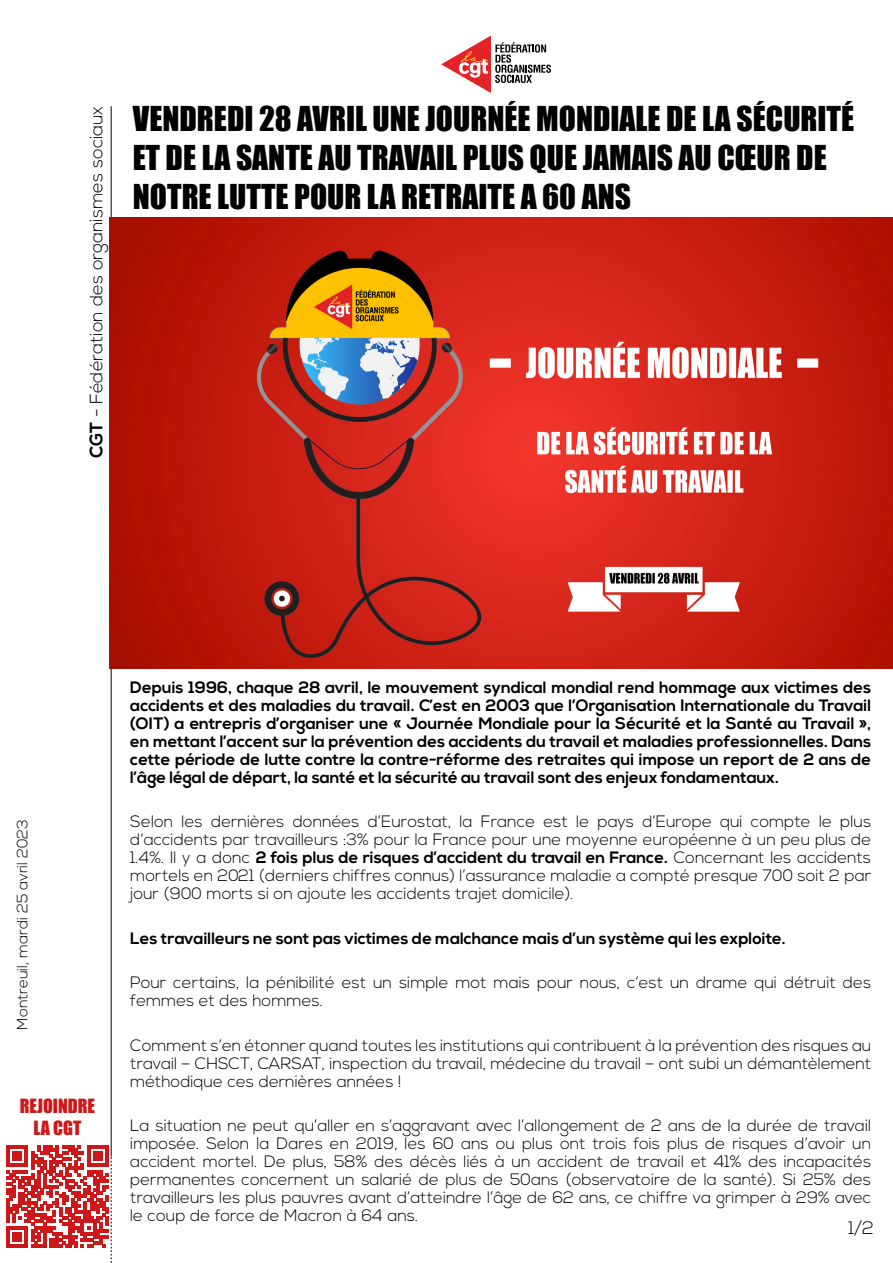
<style>
.page{position:relative;width:893px;height:1263px;background:#fff}
.page>*{position:absolute;margin:0;border:0;box-sizing:border-box;transform-origin:0 0}
.t1{font:31.5px/39px "Impact";color:#000}
.t2{font:300 18px "Nexa";color:#000}
.t3{font:18px "Impact";color:#cd1719}
.t4{font:300 16.5px/18px "Nexa";color:#000;text-align:justify}
.t5{font:700 16.5px/18px "Nexa";color:#000;text-align:justify}
.t6{font:300 15px "Nexa";color:#000}
.s1{font-weight:700}
</style>
<div class="page">
<hr style="left:111px;top:106px;width:1px;height:1051px;background:#000">
<svg style="left:441px;top:36px;width:110px;height:57px"></svg>
<img style="left:110px;top:218px;width:783px;height:451px">
<svg style="left:6px;top:1145px;width:106px;height:118px"></svg>
<p class="t2" style="left:86px;top:458px;width:353px;rotate:-90deg"><span class="s1">CGT</span> - Fédération des organismes sociaux</p>
<p class="t1" style="left:133px;top:99px;width:723px">VENDREDI 28 AVRIL UNE JOURNÉE MONDIALE DE LA SÉCURITÉ<br>ET DE LA SANTE AU TRAVAIL PLUS QUE JAMAIS AU CŒUR DE<br>NOTRE LUTTE POUR LA RETRAITE A 60 ANS</p>
<p class="t6" style="left:14px;top:1029px;width:212px;rotate:-90deg">Montreuil, mardi 25 avril 2023</p>
<p class="t3" style="left:20px;top:1092px;width:77px">REJOINDRE</p>
<p class="t3" style="left:34px;top:1114px;width:49px">LA CGT</p>
<p class="t5" style="left:130px;top:679px;width:742px">Depuis 1996, chaque 28 avril, le mouvement syndical mondial rend hommage aux victimes des accidents et des maladies du travail. C’est en 2003 que l’Organisation Internationale du Travail (OIT) a entrepris d’organiser une « Journée Mondiale pour la Sécurité et la Santé au Travail », en mettant l’accent sur la prévention des accidents du travail et maladies professionnelles. Dans cette période de lutte contre la contre-réforme des retraites qui impose un report de 2 ans de l’âge légal de départ, la santé et la sécurité au travail sont des enjeux fondamentaux.</p>
<p class="t4" style="left:130px;top:813px;width:742px">Selon les dernières données d’Eurostat, la France est le pays d’Europe qui compte le plus d‘accidents par travailleurs :3% pour la France pour une moyenne européenne à un peu plus de 1.4%. Il y a donc <span class="s1">2 fois plus de risques d’accident du travail en France.</span> Concernant les accidents mortels en 2021 (derniers chiffres connus) l’assurance maladie a compté presque 700 soit 2 par jour (900 morts si on ajoute les accidents trajet domicile).</p>
<p class="t5" style="left:130px;top:930px;width:657px">Les travailleurs ne sont pas victimes de malchance mais d’un système qui les exploite.</p>
<p class="t4" style="left:130px;top:974px;width:742px">Pour certains, la pénibilité est un simple mot mais pour nous, c’est un drame qui détruit des femmes et des hommes.</p>
<p class="t4" style="left:130px;top:1037px;width:742px">Comment s’en étonner quand toutes les institutions qui contribuent à la prévention des risques au travail – CHSCT, CARSAT, inspection du travail, médecine du travail – ont subi un démantèlement méthodique ces dernières années !</p>
<p class="t4" style="left:130px;top:1117px;width:742px">La situation ne peut qu’aller en s’aggravant avec l’allongement de 2 ans de la durée de travail imposée. Selon la Dares en 2019, les 60 ans ou plus ont trois fois plus de risques d’avoir un accident mortel. De plus, 58% des décès liés à un accident de travail et 41% des incapacités permanentes concernent un salarié de plus de 50ans (observatoire de la santé). Si 25% des travailleurs les plus pauvres avant d’atteindre l’âge de 62 ans, ce chiffre va grimper à 29% avec le coup de force de Macron à 64 ans.</p>
<p class="t2" style="left:848px;top:1218px;width:27px">1/2</p>
</div>
